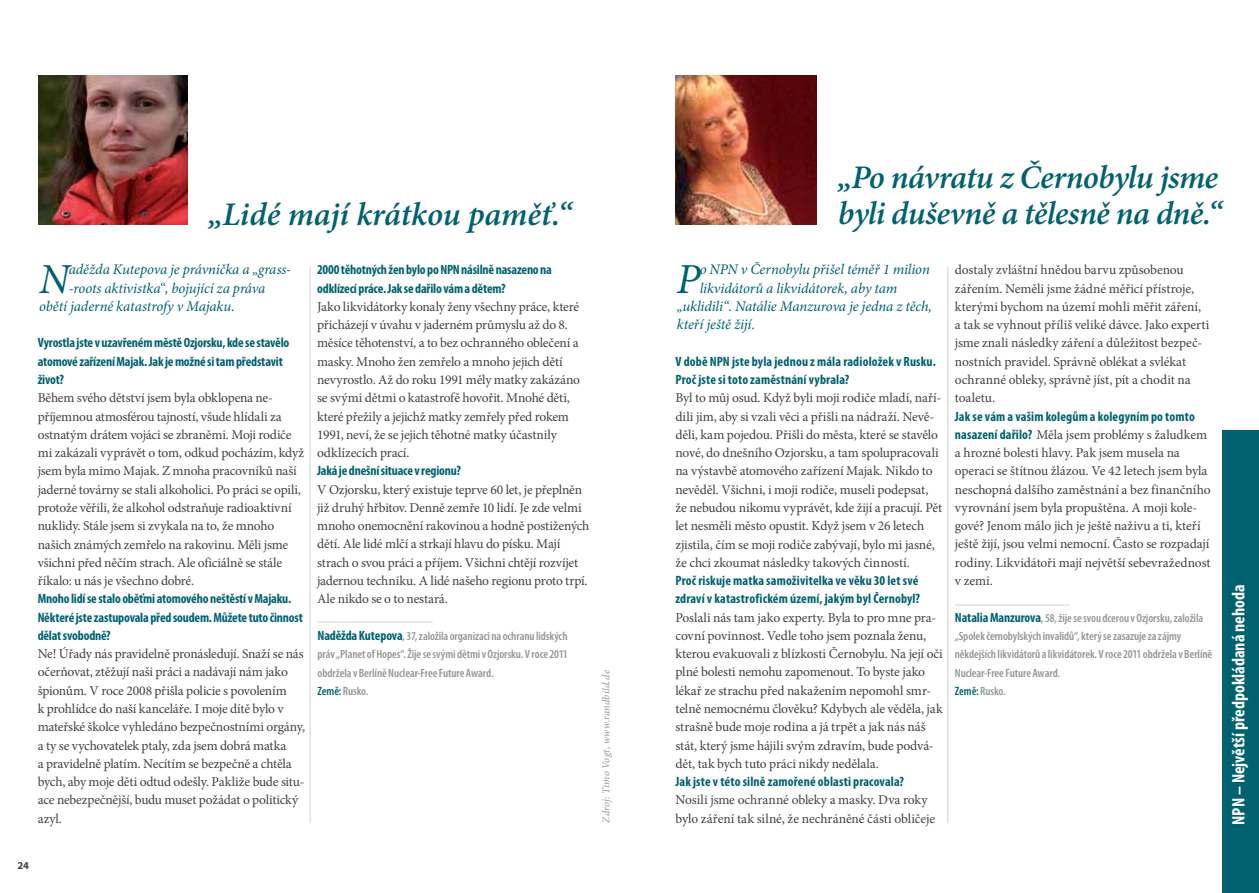
<style>
.page{position:relative;width:1259px;height:893px;background:#fff}
.page>*{position:absolute;margin:0;border:0;box-sizing:border-box;transform-origin:0 0}
.t1{font:italic 42.9px "Minion Pro";color:#00616f}
.t2{font:italic 600 33px/36px "Minion Pro";letter-spacing:-.02em;color:#00616f}
.t3{font:700 condensed 18px "Myriad Pro";color:#fff}
.t4{font:italic 14.7px "Minion Pro";letter-spacing:-.01em;color:#00616f}
.t5{font:13.5px/18.3px "Minion Pro";letter-spacing:-.01em;color:#414042}
.t6{font:700 condensed 13.5px/18.3px "Myriad Pro";letter-spacing:-.01em;color:#00616f}
.t7{font:700 condensed 13.5px/18.3px "Myriad Pro";letter-spacing:.01em;color:#00616f}
.t8{font:600 condensed 12px/18.3px "Myriad Pro";letter-spacing:-.005em;color:#939598}
.t9{font:italic 10.5px "Minion Pro";letter-spacing:.015em;color:#939598}
.t10{font:700 10.5px "Myriad Pro";color:#414042}
.s1{font-weight:700;font-size:13.5px;color:#00616f}
.s2{color:#00616f}
.s3{font-family:"Myriad Pro";font-weight:700;font-stretch:condensed;color:#00616f}
</style>
<div class="page">
<div style="left:1222px;top:430px;width:37px;height:463px;background:#00616f"></div>
<img style="left:676px;top:76px;width:140px;height:149px">
<hr style="left:947px;top:267px;width:1px;height:556px;background:#d1d3d4">
<hr style="left:955px;top:605px;width:114px;height:1px;background:#d1d3d4">
<img style="left:38px;top:75px;width:149px;height:149px">
<hr style="left:310px;top:267px;width:1px;height:556px;background:#d1d3d4">
<hr style="left:318px;top:622px;width:115px;height:1px;background:#d1d3d4">
<h2 class="t2" style="left:208px;top:198px;width:365px">„Lidé mají krátkou paměť.“</h2>
<p class="t4" style="left:69px;top:260px;width:224px">aděžda Kutepova je právnička a „grass-</p>
<p class="t4" style="left:69px;top:278px;width:198px">-roots aktivistka“, bojující za práva</p>
<p class="t4" style="left:39px;top:296px;width:197px">obětí jaderné katastrofy v Majaku.</p>
<h1 class="t1" style="left:39px;top:250px;width:32px">N</h1>
<p class="t6" style="left:38px;top:333px;width:253px">Vyrostla jste v uzavřeném městě Ozjorsku, kde se stavělo atomové zařízení Majak. Jak je možné si tam představit život?</p>
<p class="t5" style="left:38px;top:389px;width:268px">Během svého dětství jsem byla obklopena ne&shy;příjemnou atmosférou tajností, všude hlídali za ostnatým drátem vojáci se zbraněmi. Moji rodiče mi zakázali vyprávět o tom, odkud pocházím, když jsem byla mimo Majak. Z mnoha pracovníků naší jaderné továrny se stali alkoholici. Po práci se opili, protože věřili, že alkohol odstraňuje radioaktivní nuklidy. Stále jsem si zvykala na to, že mnoho našich známých zemřelo na rakovinu. Měli jsme všichni před něčím strach. Ale oficiálně se stále říkalo: u nás je všechno dobré.</p>
<p class="t6" style="left:38px;top:589px;width:267px">Mnoho lidí se stalo oběťmi atomového neštěstí v Majaku.<br>Některé jste zastupovala před soudem. Můžete tuto činnost dělat svobodně?</p>
<p class="t5" style="left:38px;top:645px;width:269px">Ne! Úřady nás pravidelně pronásledují. Snaží se nás očerňovat, ztěžují naši práci a nadávají nám jako špionům. V roce 2008 přišla policie s povolením<br>k prohlídce do naší kanceláře. I moje dítě bylo v mateřské školce vyhledáno bezpečnostními orgány, a ty se vychovatelek ptaly, zda jsem dobrá matka<br>a pravidelně platím. Necítím se bezpečně a chtěla bych, aby moje děti odtud odešly. Pakliže bude situ&shy;ace nebezpečnější, budu muset požádat o politický azyl.</p>
<p class="t6" style="left:317px;top:260px;width:236px">2000 těhotných žen bylo po NPN násilně nasazeno na odklízecí práce. Jak se dařilo vám a dětem?</p>
<p class="t5" style="left:317px;top:297px;width:264px">Jako likvidátorky konaly ženy všechny práce, které přicházejí v úvahu v jaderném průmyslu až do 8. měsíce těhotenství, a to bez ochranného oblečení a masky. Mnoho žen zemřelo a mnoho jejich dětí nevyrostlo. Až do roku 1991 měly matky zakázáno se svými dětmi o katastrofě hovořit. Mnohé děti, které přežily a jejichž matky zemřely před rokem 1991, neví, že se jejich těhotné matky účastnily odklízecích prací.</p>
<p class="t6" style="left:317px;top:461px;width:145px">Jaká je dnešní situace v regionu?</p>
<p class="t5" style="left:317px;top:480px;width:274px">V Ozjorsku, který existuje teprve 60 let, je přeplněn již druhý hřbitov. Denně zemře 10 lidí. Je zde velmi mnoho onemocnění rakovinou a hodně postižených dětí. Ale lidé mlčí a strkají hlavu do písku. Mají strach o svou práci a příjem. Všichni chtějí rozvíjet jadernou techniku. A lidé našeho regionu proto trpí.<br>Ale nikdo se o to nestará.</p>
<p class="t8" style="left:317px;top:627px;width:252px"><span class="s1">Naděžda Kutepova</span>, 37, založila organizaci na ochranu lidských práv „Planet of Hopes“. Žije se svými dětmi v Ozjorsku. V roce 2011 obdržela v Berlíně Nuclear-Free Future Award.<br><span class="s2">Země:</span> Rusko.</p>
<p class="t9" style="left:599px;top:823px;width:154px;rotate:-90deg">Zdroj: Timo Vogt, www.randbild.de</p>
<p class="t10" style="left:18px;top:858px;width:13px">24</p>
<h2 class="t2" style="left:838px;top:161px;width:386px">„Po návratu z Černobylu jsme byli duševně a tělesně na dně.“</h2>
<h1 class="t1" style="left:676px;top:250px;width:25px">P</h1>
<p class="t4" style="left:699px;top:260px;width:232px">o NPN v Černobylu přišel téměř 1 milion</p>
<p class="t4" style="left:699px;top:278px;width:199px">likvidátorů a likvidátorek, aby tam</p>
<p class="t4" style="left:677px;top:296px;width:257px">„uklidili“. Natálie Manzurova je jedna z těch,</p>
<p class="t4" style="left:677px;top:314px;width:80px">kteří ještě žijí.</p>
<p class="t7" style="left:675px;top:352px;width:262px">V době NPN jste byla jednou z mála radioložek v Rusku.<br>Proč jste si toto zaměstnání vybrala?</p>
<p class="t5" style="left:675px;top:389px;width:268px">Byl to můj osud. Když byli moji rodiče mladí, naří&shy;dili jim, aby si vzali věci a přišli na nádraží. Nevě&shy;děli, kam pojedou. Přišli do města, které se stavělo nové, do dnešního Ozjorsku, a tam spolupracovali na výstavbě atomového zařízení Majak. Nikdo to nevěděl. Všichni, i moji rodiče, museli podepsat, že nebudou nikomu vyprávět, kde žijí a pracují. Pět let nesměli město opustit. Když jsem v 26 letech zjistila, čím se moji rodiče zabývají, bylo mi jasné, že chci zkoumat následky takových činností.</p>
<p class="t7" style="left:675px;top:571px;width:246px">Proč riskuje matka samoživitelka ve věku 30 let své zdraví v katastrofickém území, jakým byl Černobyl?</p>
<p class="t5" style="left:675px;top:608px;width:269px">Poslali nás tam jako experty. Byla to pro mne pra&shy;covní povinnost. Vedle toho jsem poznala ženu, kterou evakuovali z blízkosti Černobylu. Na její oči plné bolesti nemohu zapomenout. To byste jako lékař ze strachu před nakažením nepomohl smr&shy;telně nemocnému člověku? Kdybych ale věděla, jak strašně bude moje rodina a já trpět a jak nás náš stát, který jsme hájili svým zdravím, bude podvá&shy;dět, tak bych tuto práci nikdy nedělala.</p>
<p class="t7" style="left:675px;top:772px;width:230px">Jak jste v této silně zamořené oblasti pracovala?</p>
<p class="t5" style="left:675px;top:791px;width:261px">Nosili jsme ochranné obleky a masky. Dva roky bylo záření tak silné, že nechráněné části obličeje</p>
<p class="t5" style="left:955px;top:261px;width:256px">dostaly zvláštní hnědou barvu způsobenou zářením. Neměli jsme žádné měřicí přístroje, kterými bychom na území mohli měřit záření, a tak se vyhnout příliš veliké dávce. Jako experti jsme znali následky záření a důležitost bezpeč&shy;nostních pravidel. Správně oblékat a svlékat ochranné obleky, správně jíst, pít a chodit na toaletu.</p>
<p class="t7" style="left:955px;top:407px;width:241px">Jak se vám a vašim kolegům a kolegyním po tomto</p>
<p class="t5" style="left:955px;top:425px;width:257px"><span class="s3">nasazení dařilo?</span> Měla jsem problémy s žaludkem a hrozné bolesti hlavy. Pak jsem musela na operaci se štítnou žlázou. Ve 42 letech jsem byla neschopná dalšího zaměstnání a bez finančního vyrovnání jsem byla propuštěna. A moji kole&shy;gové? Jenom málo jich je ještě naživu a ti, kteří ještě žijí, jsou velmi nemocní. Často se rozpadají rodiny. Likvidátoři mají největší sebevražednost v zemi.</p>
<p class="t8" style="left:955px;top:608px;width:259px"><span class="s1">Natalia Manzurova</span>, 58, žije se svou dcerou v Ozjorsku, založila „Spolek černobylských invalidů“, který se zasazuje za zájmy někdejších likvidátorů a likvidátorek. V roce 2011 obdržela v Berlíně Nuclear-Free Future Award.<br><span class="s2">Země:</span> Rusko.</p>
<h3 class="t3" style="left:1227px;top:825px;width:242px;rotate:-90deg">NPN – Největší předpokládaná nehoda</h3>
</div>
